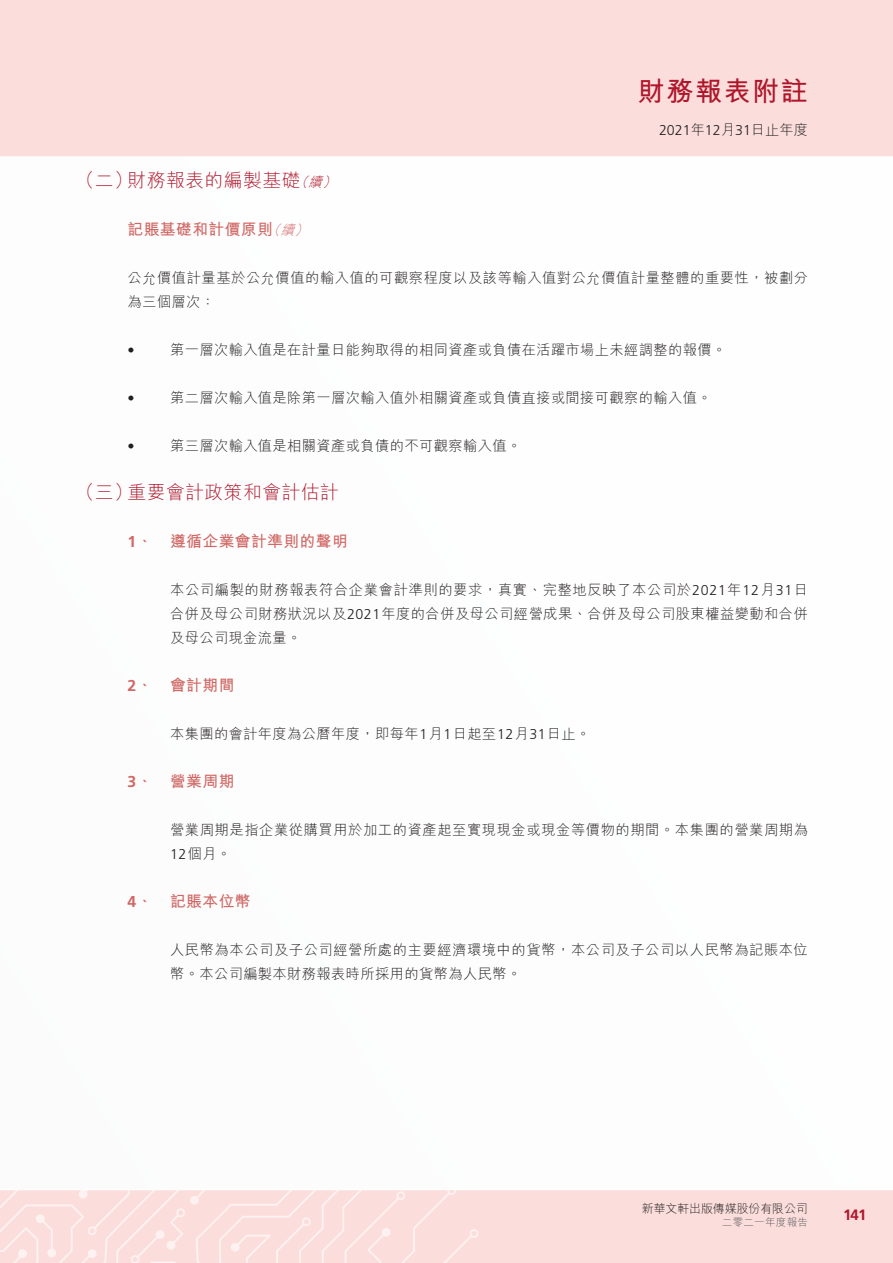
<style>
.page{position:relative;width:893px;height:1263px;background:#fbdedc}
.page>*{position:absolute;margin:0;border:0;box-sizing:border-box;transform-origin:0 0}
.t1{font:700 27px "M Hei HK";letter-spacing:.06em;color:#ae172b}
.t2{font:300 18.75px "M Hei HK";letter-spacing:.03em;color:#ae172b}
.t3{font:700 15.75px "M Hei HK";letter-spacing:.03em;color:#d06865}
.t4{font:700 15px "Frutiger LT Std";color:#ae172b}
.t5{font:300 14.25px/24px "M Hei HK";letter-spacing:.035em;color:#231f20}
.t6{font:300 14.25px "Frutiger LT Std";color:#231f20}
.t7{font:300 12px "M Hei HK";letter-spacing:-.01em;color:#231f20}
.t8{font:300 10.5px "M Hei HK";letter-spacing:.03em;color:#57585a}
.s1{font-family:"M Hei HK"}
.s2{font-style:italic;font-size:13.5px}
.s3{font-weight:300;font-style:italic;font-size:13.5px}
.s4{font-family:"Frutiger LT Std"}
</style>
<div class="page">
<svg style="left:0;top:1193px;width:478px;height:70px"></svg>
<div style="left:0;top:156px;width:893px;height:1033px;background:#fdfdfd"></div>
<h1 class="t1" style="left:638px;top:71px;width:172px">財務報表附註</h1>
<p class="t6" style="left:659px;top:122px;width:150px">2021<span class="s1">年</span>12<span class="s1">月</span>31<span class="s1">日止年度</span></p>
<h2 class="t2" style="left:76px;top:170px;width:265px">（二）財務報表的編製基礎<span class="s2">（續）</span></h2>
<p class="t3" style="left:128px;top:218px;width:186px">記賬基礎和計價原則<span class="s3">（續）</span></p>
<p class="t5" style="left:128px;top:265px;width:682px">公允價值計量基於公允價值的輸入值的可觀察程度以及該等輸入值對公允價值計量整體的重要性，被劃分為三個層次：</p>
<p class="t6" style="left:128px;top:342px;width:9px">•</p>
<p class="t5" style="left:170px;top:337px;width:558px">第一層次輸入值是在計量日能夠取得的相同資產或負債在活躍市場上未經調整的報價。</p>
<p class="t6" style="left:128px;top:390px;width:9px">•</p>
<p class="t5" style="left:170px;top:385px;width:543px">第二層次輸入值是除第一層次輸入值外相關資產或負債直接或間接可觀察的輸入值。</p>
<p class="t6" style="left:128px;top:438px;width:9px">•</p>
<p class="t5" style="left:170px;top:433px;width:353px">第三層次輸入值是相關資產或負債的不可觀察輸入值。</p>
<h2 class="t2" style="left:76px;top:482px;width:265px">（三）重要會計政策和會計估計</h2>
<p class="t3" style="left:128px;top:530px;width:222px"><span class="s4">1</span>、 遵循企業會計準則的聲明</p>
<p class="t5" style="left:170px;top:577px;width:639px;text-align:justify">本公司編製的財務報表符合企業會計準則的要求，真實、完整地反映了本公司於<span class="s4">2021</span>年<span class="s4">12</span>月<span class="s4">31</span>日合併及母公司財務狀況以及<span class="s4">2021</span>年度的合併及母公司經營成果、合併及母公司股東權益變動和合併及母公司現金流量。</p>
<p class="t3" style="left:128px;top:674px;width:108px"><span class="s4">2</span>、 會計期間</p>
<p class="t5" style="left:170px;top:721px;width:422px">本集團的會計年度為公曆年度，即每年<span class="s4">1</span>月<span class="s4">1</span>日起至<span class="s4">12</span>月<span class="s4">31</span>日止。</p>
<p class="t3" style="left:128px;top:770px;width:108px"><span class="s4">3</span>、 營業周期</p>
<p class="t5" style="left:170px;top:817px;width:639px">營業周期是指企業從購買用於加工的資產起至實現現金或現金等價物的期間。本集團的營業周期為<br><span class="s4">12</span>個月。</p>
<p class="t3" style="left:128px;top:890px;width:125px"><span class="s4">4</span>、 記賬本位幣</p>
<p class="t5" style="left:170px;top:937px;width:639px">人民幣為本公司及子公司經營所處的主要經濟環境中的貨幣，本公司及子公司以人民幣為記賬本位幣。本公司編製本財務報表時所採用的貨幣為人民幣。</p>
<p class="t7" style="left:642px;top:1202px;width:168px">新華文軒出版傳媒股份有限公司</p>
<p class="t8" style="left:722px;top:1217px;width:88px">二零二一年度報告</p>
<p class="t4" style="left:843px;top:1206px;width:25px">141</p>
</div>
